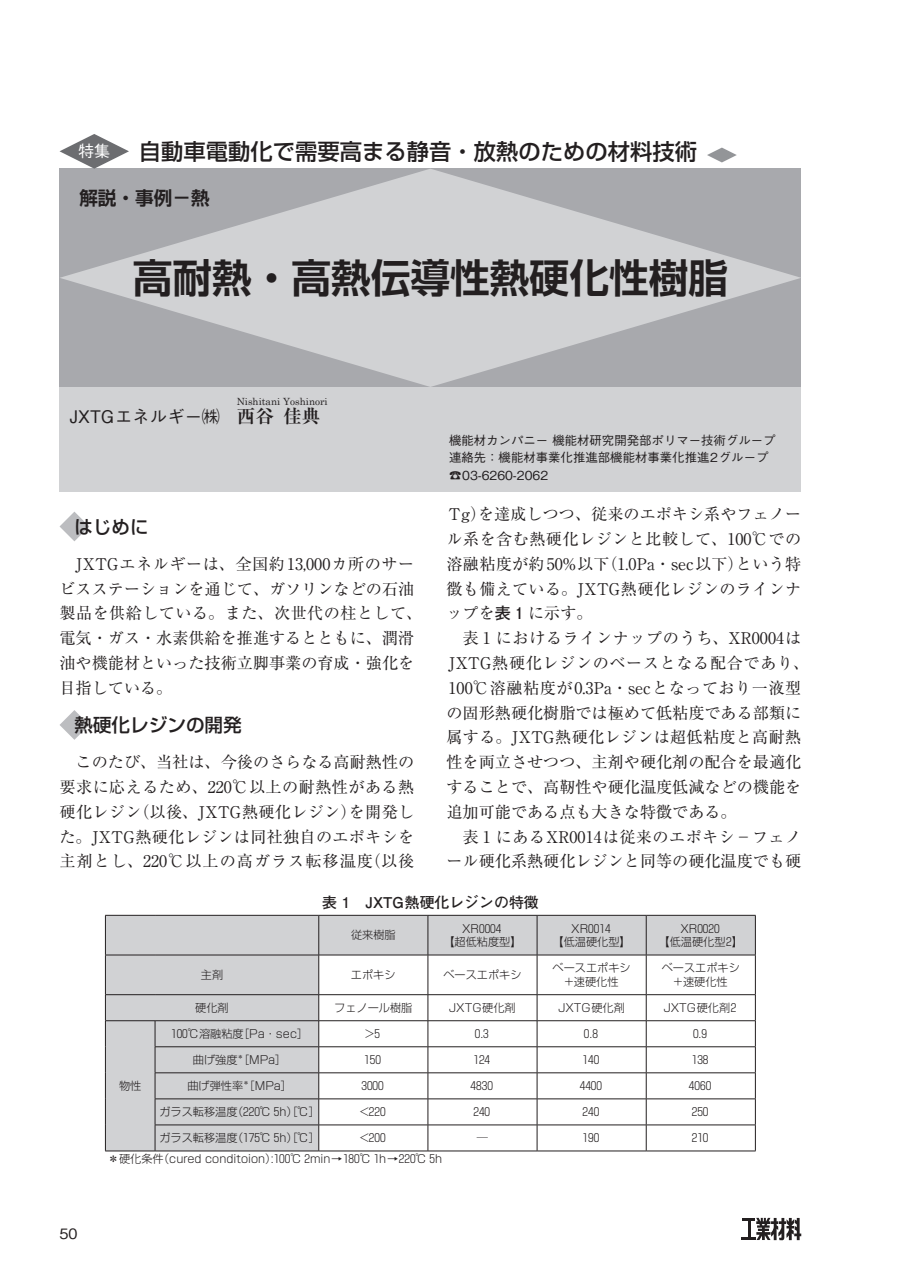
<style>
.page{position:relative;width:903px;height:1275px;background:#fff}
.page>*{position:absolute;margin:0;border:0;box-sizing:border-box;transform-origin:0 0}
.t1{font:700 39.73px "Shin Go Pro De";color:#231f20}
.t2{font:500 22.4px "Shin Go Pro";color:#231f20}
.t3{font:500 18.55px "Shin Go Pro";color:#231f20}
.t4{font:700 18.55px "Shin Go Pr 6 De";color:#231f20}
.t5{font:500 17.32px "Gothic BBB Pr 6";color:#231f20}
.t6{font:16.1px/24.8px "Ryumin Pr 6";color:#231f20}
.t7{font:500 16.1px "Gothic BBB Pro";color:#fff}
.t8{font:700 14.88px "Futo Go B101 Pr 6";color:#231f20}
.t9{font:500 14.17px "Gothic BBB Pr 6";color:#231f20}
.t10{font:500 12.42px/17.3px "Gothic BBB Pr 6";color:#231f20}
.t11{font:300 11.2px/13.7px "Shin Go Pr 6";color:#231f20;text-align:center}
.t12{font:9.97px "Century";color:#231f20}
.s1{font-family:"Ryumin Pr 6";font-weight:700;font-size:18.55px}
.s2{font-family:"Futo Go B101 Pr 6";font-weight:700}
</style>
<div class="page">
<svg style="left:60px;top:512px;width:29px;height:29px"></svg>
<svg style="left:60px;top:710px;width:29px;height:30px"></svg>
<svg style="left:106px;top:916px;width:649px;height:235px"></svg>
<hr style="left:105px;top:915px;width:50px;height:1px;background:#231f20">
<hr style="left:105px;top:915px;width:1px;height:40px;background:#231f20">
<hr style="left:155px;top:915px;width:164px;height:1px;background:#231f20">
<hr style="left:319px;top:915px;width:109px;height:1px;background:#231f20">
<hr style="left:318px;top:915px;width:1px;height:40px;background:#231f20">
<hr style="left:428px;top:915px;width:109px;height:1px;background:#231f20">
<hr style="left:428px;top:915px;width:1px;height:40px;background:#231f20">
<hr style="left:537px;top:915px;width:109px;height:1px;background:#231f20">
<hr style="left:537px;top:915px;width:1px;height:40px;background:#231f20">
<hr style="left:646px;top:915px;width:110px;height:1px;background:#231f20">
<hr style="left:646px;top:915px;width:1px;height:40px;background:#231f20">
<hr style="left:755px;top:915px;width:1px;height:40px;background:#231f20">
<hr style="left:105px;top:955px;width:50px;height:1px;background:#231f20">
<hr style="left:105px;top:955px;width:1px;height:39px;background:#231f20">
<hr style="left:155px;top:955px;width:164px;height:1px;background:#231f20">
<hr style="left:319px;top:955px;width:109px;height:1px;background:#231f20">
<hr style="left:318px;top:955px;width:1px;height:39px;background:#231f20">
<hr style="left:428px;top:955px;width:109px;height:1px;background:#231f20">
<hr style="left:428px;top:955px;width:1px;height:39px;background:#231f20">
<hr style="left:537px;top:955px;width:109px;height:1px;background:#231f20">
<hr style="left:537px;top:955px;width:1px;height:39px;background:#231f20">
<hr style="left:646px;top:955px;width:110px;height:1px;background:#231f20">
<hr style="left:646px;top:955px;width:1px;height:39px;background:#231f20">
<hr style="left:755px;top:955px;width:1px;height:39px;background:#231f20">
<hr style="left:105px;top:994px;width:50px;height:1px;background:#231f20">
<hr style="left:155px;top:994px;width:164px;height:1px;background:#231f20">
<hr style="left:319px;top:994px;width:109px;height:1px;background:#231f20">
<hr style="left:428px;top:994px;width:109px;height:1px;background:#231f20">
<hr style="left:537px;top:994px;width:109px;height:1px;background:#231f20">
<hr style="left:646px;top:994px;width:110px;height:1px;background:#231f20">
<hr style="left:105px;top:1020px;width:50px;height:1px;background:#231f20">
<hr style="left:155px;top:1020px;width:164px;height:1px;background:#231f20">
<hr style="left:319px;top:1020px;width:109px;height:1px;background:#231f20">
<hr style="left:428px;top:1020px;width:109px;height:1px;background:#231f20">
<hr style="left:537px;top:1020px;width:109px;height:1px;background:#231f20">
<hr style="left:646px;top:1020px;width:110px;height:1px;background:#231f20">
<hr style="left:155px;top:1046px;width:164px;height:1px;background:#231f20">
<hr style="left:319px;top:1046px;width:109px;height:1px;background:#231f20">
<hr style="left:428px;top:1046px;width:109px;height:1px;background:#231f20">
<hr style="left:537px;top:1046px;width:109px;height:1px;background:#231f20">
<hr style="left:646px;top:1046px;width:110px;height:1px;background:#231f20">
<hr style="left:155px;top:1072px;width:164px;height:1px;background:#231f20">
<hr style="left:319px;top:1072px;width:109px;height:1px;background:#231f20">
<hr style="left:428px;top:1072px;width:109px;height:1px;background:#231f20">
<hr style="left:537px;top:1072px;width:109px;height:1px;background:#231f20">
<hr style="left:646px;top:1072px;width:110px;height:1px;background:#231f20">
<hr style="left:155px;top:1098px;width:164px;height:1px;background:#231f20">
<hr style="left:319px;top:1098px;width:109px;height:1px;background:#231f20">
<hr style="left:428px;top:1098px;width:109px;height:1px;background:#231f20">
<hr style="left:537px;top:1098px;width:109px;height:1px;background:#231f20">
<hr style="left:646px;top:1098px;width:110px;height:1px;background:#231f20">
<svg style="left:105px;top:995px;width:1px;height:156px"></svg>
<hr style="left:155px;top:1125px;width:164px;height:1px;background:#231f20">
<svg style="left:155px;top:1021px;width:1px;height:130px"></svg>
<hr style="left:319px;top:1125px;width:109px;height:1px;background:#231f20">
<svg style="left:318px;top:995px;width:1px;height:156px"></svg>
<hr style="left:428px;top:1125px;width:109px;height:1px;background:#231f20">
<svg style="left:428px;top:995px;width:1px;height:156px"></svg>
<hr style="left:537px;top:1125px;width:109px;height:1px;background:#231f20">
<svg style="left:537px;top:995px;width:1px;height:156px"></svg>
<hr style="left:646px;top:1125px;width:110px;height:1px;background:#231f20">
<svg style="left:646px;top:995px;width:1px;height:156px"></svg>
<svg style="left:755px;top:995px;width:1px;height:156px"></svg>
<hr style="left:105px;top:1151px;width:50px;height:1px;background:#231f20">
<hr style="left:155px;top:1151px;width:164px;height:1px;background:#231f20">
<hr style="left:319px;top:1151px;width:109px;height:1px;background:#231f20">
<hr style="left:428px;top:1151px;width:109px;height:1px;background:#231f20">
<hr style="left:537px;top:1151px;width:109px;height:1px;background:#231f20">
<hr style="left:646px;top:1151px;width:110px;height:1px;background:#231f20">
<div style="left:60px;top:387px;width:741px;height:104px;background:#d1d2d4"></div>
<svg style="left:60px;top:134px;width:69px;height:35px"></svg>
<svg style="left:707px;top:148px;width:30px;height:14px"></svg>
<svg style="left:60px;top:169px;width:741px;height:218px;background:#bcbdc0"></svg>
<hr style="left:742px;top:1237px;width:14px;height:3px;background:#231f20">
<svg style="left:743px;top:1218px;width:58px;height:22px"></svg>
<p class="t7" style="left:78px;top:138px;width:34px">特集</p>
<h2 class="t2" style="left:139px;top:133px;width:560px">自動車電動化で需要高まる静音・放熱のための材料技術</h2>
<p class="t4" style="left:79px;top:183px;width:132px">解説・事例−熱</p>
<h1 class="t1" style="left:133px;top:245px;width:597px">高耐熱・高熱伝導性熱硬化性樹脂</h1>
<p class="t12" style="left:237px;top:393px;width:92px">Nishitani Yoshinori</p>
<p class="t5" style="left:69px;top:402px;width:253px">JXTGエネルギー㈱　<span class="s1">西谷佳典</span></p>
<p class="t10" style="left:449px;top:431px;width:328px">機能材カンパニー 機能材研究開発部ポリマー技術グループ連絡先：機能材事業化推進部機能材事業化推進2グループ☎03-6260-2062</p>
<p class="t6" style="left:446px;top:501px;width:356px;text-align:justify">Tg）を達成しつつ、従来のエポキシ系やフェノール系を含む熱硬化レジンと比較して、100℃での溶融粘度が約 50%以下（1.0Pa・sec以下）という特徴も備えている。JXTG熱硬化レジンのラインナップを<span class="s2">表 1</span> に示す。</p>
<p class="t6" style="left:446px;top:625px;width:364px;text-indent:16px">表 1 におけるラインナップのうち、XR0004は<br>JXTG熱硬化レジンのベースとなる配合であり、<br>100℃溶融粘度が0.3Pa・secとなっており一液型の固形熱硬化樹脂では極めて低粘度である部類に属する。JXTG熱硬化レジンは超低粘度と高耐熱性を両立させつつ、主剤や硬化剤の配合を最適化することで、高靭性や硬化温度低減などの機能を追加可能である点も大きな特徴である。</p>
<p class="t6" style="left:446px;top:823px;width:356px;text-align:right">表 1 にあるXR0014は従来のエポキシ−フェノール硬化系熱硬化レジンと同等の硬化温度でも硬</p>
<p class="t8" style="left:322px;top:891px;width:218px">表 1　JXTG熱硬化レジンの特徴</p>
<p class="t11" style="left:351px;top:927px;width:46px">従来樹脂</p>
<p class="t11" style="left:443px;top:920px;width:80px">XR0004<br>【超低粘度型】</p>
<p class="t11" style="left:552px;top:920px;width:80px">XR0014<br>【低温硬化型】</p>
<p class="t11" style="left:658px;top:920px;width:86px">XR0020<br>【低温硬化型2】</p>
<p class="t3" style="left:74px;top:511px;width:76px">はじめに</p>
<p class="t6" style="left:60px;top:550px;width:364px;text-indent:16px">JXTGエネルギーは、全国約13,000カ所のサービスステーションを通じて、ガソリンなどの石油製品を供給している。また、次世代の柱として、電気・ガス・水素供給を推進するとともに、潤滑油や機能材といった技術立脚事業の育成・強化を目指している。</p>
<p class="t3" style="left:74px;top:710px;width:169px">熱硬化レジンの開発</p>
<p class="t6" style="left:60px;top:749px;width:356px;text-align:justify;text-indent:16px">このたび、当社は、今後のさらなる高耐熱性の要求に応えるため、220℃以上の耐熱性がある熱硬化レジン（以後、JXTG熱硬化レジン）を開発した。JXTG熱硬化レジンは同社独自のエポキシを主剤とし、220℃以上の高ガラス転移温度（以後</p>
<p class="t11" style="left:201px;top:967px;width:24px">主剤</p>
<p class="t11" style="left:351px;top:967px;width:46px">エポキシ</p>
<p class="t11" style="left:443px;top:967px;width:80px">ベースエポキシ</p>
<p class="t11" style="left:552px;top:960px;width:80px">ベースエポキシ+速硬化性</p>
<p class="t11" style="left:662px;top:960px;width:80px">ベースエポキシ+速硬化性</p>
<p class="t11" style="left:195px;top:1000px;width:35px">硬化剤</p>
<p class="t11" style="left:334px;top:1000px;width:80px">フェノール樹脂</p>
<p class="t11" style="left:449px;top:1000px;width:68px">JXTG硬化剤</p>
<p class="t11" style="left:558px;top:1000px;width:68px">JXTG硬化剤</p>
<p class="t11" style="left:664px;top:1000px;width:74px">JXTG硬化剤2</p>
<p class="t9" style="left:60px;top:1222px;width:19px">50</p>
<p class="t11" style="left:171px;top:1026px;width:139px">100℃溶融粘度［Pa・sec］</p>
<p class="t11" style="left:365px;top:1026px;width:16px">&gt;5</p>
<p class="t11" style="left:475px;top:1026px;width:16px">0.3</p>
<p class="t11" style="left:584px;top:1026px;width:16px">0.8</p>
<p class="t11" style="left:693px;top:1026px;width:16px">0.9</p>
<p class="t11" style="left:193px;top:1052px;width:95px">曲げ強度<sup>＊</sup>［MPa］</p>
<p class="t11" style="left:364px;top:1052px;width:18px">150</p>
<p class="t11" style="left:473px;top:1052px;width:18px">124</p>
<p class="t11" style="left:582px;top:1052px;width:18px">140</p>
<p class="t11" style="left:692px;top:1052px;width:18px">138</p>
<p class="t11" style="left:187px;top:1078px;width:106px">曲げ弾性率<sup>＊</sup>［MPa］</p>
<p class="t11" style="left:361px;top:1078px;width:24px">3000</p>
<p class="t11" style="left:471px;top:1078px;width:24px">4830</p>
<p class="t11" style="left:580px;top:1078px;width:24px">4400</p>
<p class="t11" style="left:689px;top:1078px;width:24px">4060</p>
<p class="t11" style="left:159px;top:1104px;width:162px">ガラス転移温度（220℃ 5h）［℃］</p>
<p class="t11" style="left:360px;top:1104px;width:27px">&lt;220</p>
<p class="t11" style="left:473px;top:1104px;width:18px">240</p>
<p class="t11" style="left:582px;top:1104px;width:18px">240</p>
<p class="t11" style="left:692px;top:1104px;width:18px">250</p>
<p class="t11" style="left:159px;top:1130px;width:162px">ガラス転移温度（175℃ 5h）［℃］</p>
<p class="t11" style="left:360px;top:1130px;width:27px">&lt;200</p>
<p class="t11" style="left:477px;top:1130px;width:13px">─</p>
<p class="t11" style="left:582px;top:1130px;width:18px">190</p>
<p class="t11" style="left:692px;top:1130px;width:18px">210</p>
<p class="t11" style="left:108px;top:1151px;width:336px">＊硬化条件（cured conditoion）:100℃ 2min→180℃ 1h→220℃ 5h</p>
<p class="t11" style="left:119px;top:1078px;width:24px">物性</p>
</div>
